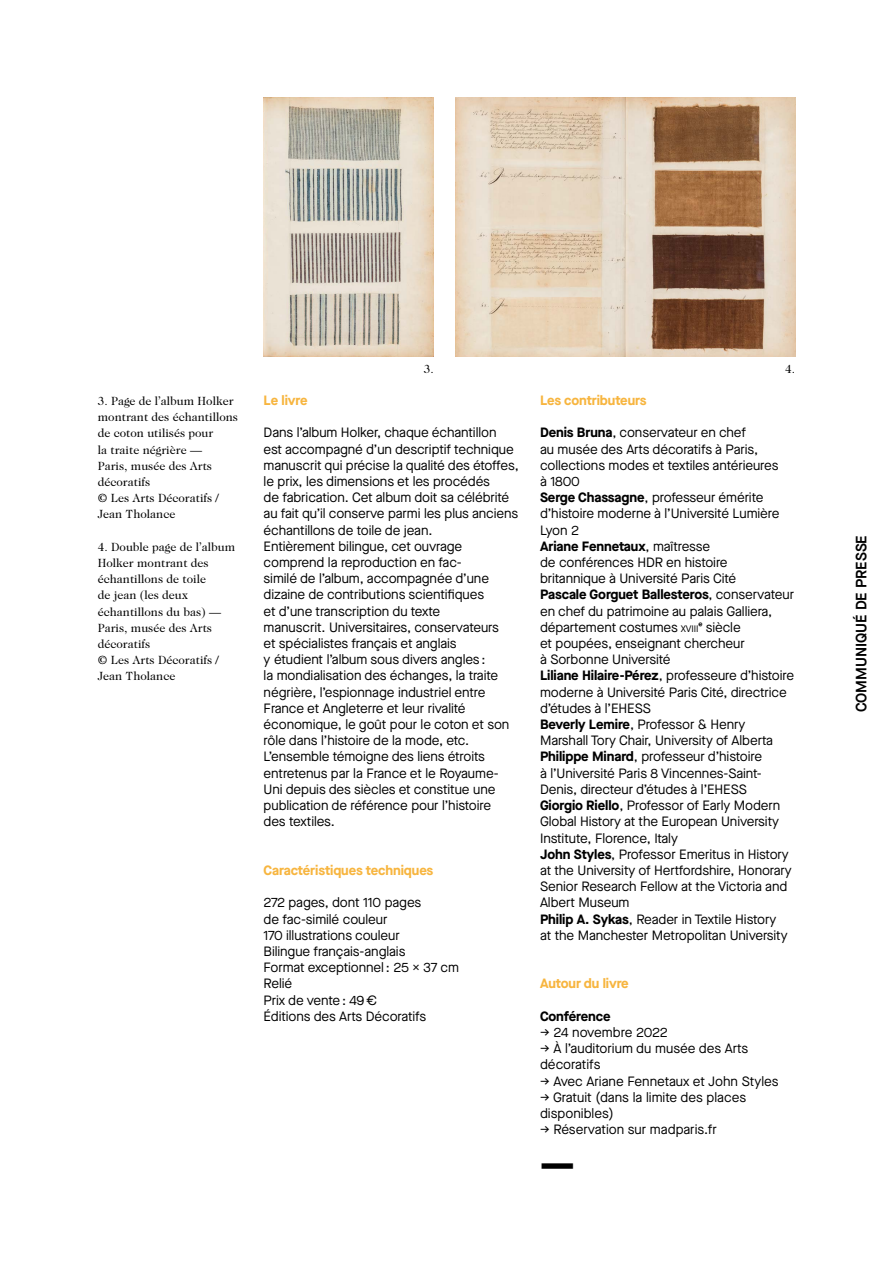
<style>
.page{position:relative;width:893px;height:1263px;background:#fff}
.page>*{position:absolute;margin:0;border:0;box-sizing:border-box;transform-origin:0 0}
.t1{font:700 40.8px "Maison Neue";color:#000}
.t2{font:600 15px "Maison Neue";color:#000}
.t3{font:13.5px/16.2px "Maison Neue";letter-spacing:-.005em;color:#000}
.t4{font:700 13.5px "Maison Neue";letter-spacing:-.005em;color:#f7b53f}
.t5{font:13.5px "Maison Neue";letter-spacing:-.03em;color:#000}
.t6{font:700 13.5px "Maison Neue";letter-spacing:-.005em;color:#000}
.t7{font:12px/16.2px "Caslon 224 Std";color:#000}
.s1{font-weight:700}
.s2{font-size:9.45px}
</style>
<div class="page">
<img style="left:455px;top:97px;width:340px;height:259px">
<img style="left:264px;top:97px;width:170px;height:259px">
<p class="t7" style="left:98px;top:393px;width:142px">3. Page de l’album Holker montrant des échantillons de coton utilisés pour<br>la traite négrière —<br>Paris, musée des Arts décoratifs<br>© Les Arts Décoratifs /<br>Jean Tholance</p>
<p class="t7" style="left:98px;top:539px;width:139px">4. Double page de l’album<br>Holker montrant des échantillons de toile<br>de jean (les deux échantillons du bas) —<br>Paris, musée des Arts décoratifs<br>© Les Arts Décoratifs /<br>Jean Tholance</p>
<p class="t7" style="left:424px;top:360px;width:12px">3.</p>
<p class="t7" style="left:785px;top:360px;width:12px">4.</p>
<p class="t4" style="left:264px;top:391px;width:46px">Le livre</p>
<p class="t3" style="left:264px;top:424px;width:257px">Dans l’album Holker, chaque échantillon<br>est accompagné d’un descriptif technique manuscrit qui précise la qualité des étoffes, le prix, les dimensions et les procédés<br>de fabrication. Cet album doit sa célébrité au fait qu’il conserve parmi les plus anciens échantillons de toile de jean.<br>Entièrement bilingue, cet ouvrage comprend la reproduction en fac-<br>similé de l’album, accompagnée d’une dizaine de contributions scientifiques<br>et d’une transcription du texte<br>manuscrit. Universitaires, conservateurs<br>et spécialistes français et anglais<br>y étudient l’album sous divers angles :<br>la mondialisation des échanges, la traite négrière, l’espionnage industriel entre France et Angleterre et leur rivalité économique, le goût pour le coton et son rôle dans l’histoire de la mode, etc.<br>L’ensemble témoigne des liens étroits entretenus par la France et le Royaume-Uni depuis des siècles et constitue une publication de référence pour l’histoire<br>des textiles.</p>
<p class="t4" style="left:264px;top:860px;width:171px">Caractéristiques techniques</p>
<p class="t3" style="left:264px;top:894px;width:197px">272 pages, dont 110 pages<br>de fac-similé couleur<br>170 illustrations couleur<br>Bilingue français-anglais<br>Format exceptionnel : 25 x 37 cm<br>Relié<br>Prix de vente : 49 €<br>Éditions des Arts Décoratifs</p>
<p class="t4" style="left:540px;top:391px;width:108px">Les contributeurs</p>
<p class="t3" style="left:540px;top:424px;width:256px"><span class="s1">Denis Bruna</span>, conservateur en chef<br>au musée des Arts décoratifs à Paris, collections modes et textiles antérieures<br>à 1800<br><span class="s1">Serge Chassagne</span>, professeur émérite d’histoire moderne à l’Université Lumière Lyon 2<br><span class="s1">Ariane Fennetaux</span>, maîtresse<br>de conférences HDR en histoire britannique à Université Paris Cité<br><span class="s1">Pascale Gorguet Ballesteros</span>, conservateur en chef du patrimoine au palais Galliera, département costumes <span class="s2">xviii</span>e siècle<br>et poupées, enseignant chercheur<br>à Sorbonne Université<br><span class="s1">Liliane Hilaire-Pérez</span>, professeure d’histoire moderne à Université Paris Cité, directrice d’études à l’EHESS<br><span class="s1">Beverly Lemire</span>, Professor &amp; Henry Marshall Tory Chair, University of Alberta <span class="s1">Philippe Minard</span>, professeur d’histoire<br>à l’Université Paris 8 Vincennes-Saint-Denis, directeur d’études à l’EHESS<br><span class="s1">Giorgio Riello</span>, Professor of Early Modern Global History at the European University Institute, Florence, Italy<br><span class="s1">John Styles</span>, Professor Emeritus in History at the University of Hertfordshire, Honorary Senior Research Fellow at the Victoria and Albert Museum<br><span class="s1">Philip A. Sykas</span>, Reader in Textile History<br>at the Manchester Metropolitan University</p>
<p class="t4" style="left:540px;top:974px;width:90px">Autour du livre</p>
<p class="t6" style="left:540px;top:1006px;width:72px">Conférence</p>
<p class="t5" style="left:540px;top:1023px;width:129px">→ 24 novembre 2022</p>
<p class="t3" style="left:540px;top:1040px;width:210px">→ À l’auditorium du musée des Arts décoratifs</p>
<p class="t3" style="left:540px;top:1072px;width:240px">→ Avec Ariane Fennetaux et John Styles</p>
<p class="t3" style="left:540px;top:1089px;width:208px">→ Gratuit (dans la limite des places disponibles)</p>
<p class="t3" style="left:540px;top:1121px;width:178px">→ Réservation sur madparis.fr</p>
<h1 class="t1" style="left:540px;top:1135px;width:36px">—</h1>
<p class="t2" style="left:851px;top:712px;width:179px;rotate:-90deg">COMMUNIQUÉ DE PRESSE</p>
</div>
